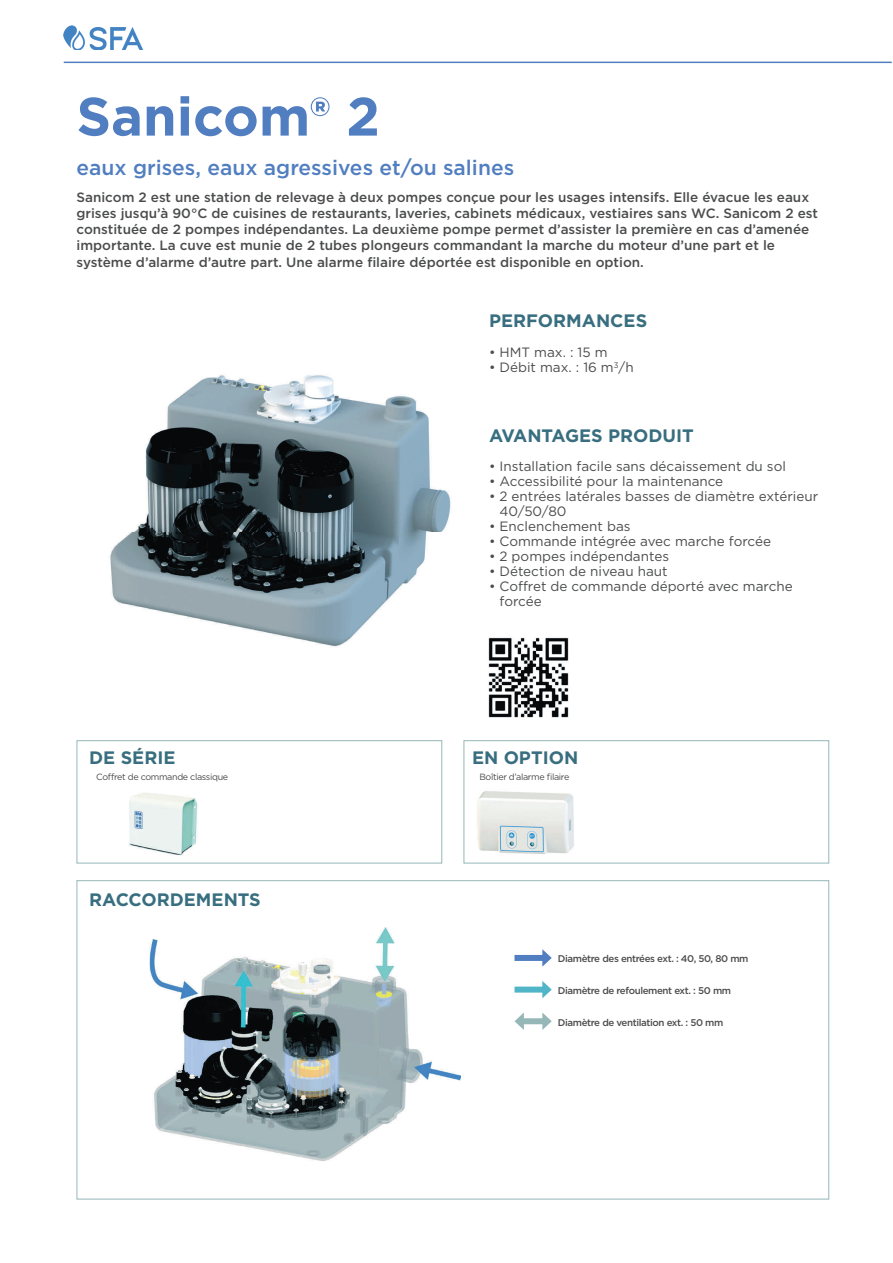
<style>
.page{position:relative;width:893px;height:1263px;background:#fff}
.page>*{position:absolute;margin:0;border:0;box-sizing:border-box;transform-origin:0 0}
.t1{font:700 54px "Gotham";color:#517ec0}
.t2{font:500 21px "Gotham";color:#517ec0}
.t3{font:700 18px "Gotham";color:#386e7f}
.t4{font:500 13.5px/16.2px "Gotham";color:#4b4c4d}
.t5{font:13.5px/15px "Gotham";color:#4b4c4d}
.t6{font:500 9.75px "Gotham";letter-spacing:-.04em;color:#4b4c4d}
.t7{font:9px "Gotham";letter-spacing:-.04em;color:#4b4c4d}
</style>
<div class="page">
<hr style="left:64px;top:62px;width:828px;height:1px;background:#517ec0">
<img style="left:110px;top:375px;width:341px;height:272px">
<div style="left:463px;top:740px;width:366px;height:124px;border:1px solid #95b7b8"></div>
<img style="left:149px;top:928px;width:312px;height:233px">
<div style="left:514px;top:955px;width:31px;height:6px;background:#517ec0"></div>
<svg style="left:542px;top:949px;width:10px;height:18px"></svg>
<div style="left:514px;top:987px;width:31px;height:6px;background:#51b5c8"></div>
<svg style="left:542px;top:981px;width:10px;height:17px"></svg>
<div style="left:521px;top:1018px;width:24px;height:6px;background:#95b7b8"></div>
<svg style="left:514px;top:1013px;width:10px;height:17px"></svg>
<svg style="left:542px;top:1013px;width:10px;height:17px"></svg>
<div style="left:76px;top:740px;width:366px;height:124px;border:1px solid #95b7b8"></div>
<img style="left:64px;top:26px;width:80px;height:24px">
<img style="left:488px;top:637px;width:81px;height:81px">
<img style="left:477px;top:791px;width:97px;height:63px">
<img style="left:129px;top:792px;width:69px;height:63px">
<h1 class="t1" style="left:76px;top:97px;width:305px">Sanicom® 2</h1>
<h2 class="t2" style="left:76px;top:160px;width:439px">eaux grises, eaux agressives et/ou salines</h2>
<p class="t4" style="left:76px;top:190px;width:743px">Sanicom 2 est une station de relevage à deux pompes conçue pour les usages intensifs. Elle évacue les eaux grises jusqu’à 90°C de cuisines de restaurants, laveries, cabinets médicaux, vestiaires sans WC. Sanicom 2 est constituée de 2 pompes indépendantes. La deuxième pompe permet d’assister la première en cas d’amenée importante. La cuve est munie de 2 tubes plongeurs commandant la marche du moteur d’une part et le système d’alarme d’autre part. Une alarme filaire déportée est disponible en option.</p>
<h3 class="t3" style="left:489px;top:314px;width:160px">PERFORMANCES</h3>
<p class="t5" style="left:489px;top:346px;width:120px">• HMT max. : 15 m</p>
<p class="t5" style="left:489px;top:361px;width:146px">• Débit max. : 16 m<sup>3</sup>/h</p>
<h3 class="t3" style="left:489px;top:429px;width:206px">AVANTAGES PRODUIT</h3>
<p class="t5" style="left:489px;top:460px;width:298px">• Installation facile sans décaissement du sol</p>
<p class="t5" style="left:489px;top:475px;width:236px">• Accessibilité pour la maintenance</p>
<p class="t5" style="left:499px;top:490px;width:320px;text-indent:-11px">• 2 entrées latérales basses de diamètre extérieur<br>40/50/80</p>
<p class="t5" style="left:489px;top:520px;width:143px">• Enclenchement bas</p>
<p class="t5" style="left:489px;top:535px;width:284px">• Commande intégrée avec marche forcée</p>
<p class="t5" style="left:489px;top:550px;width:182px">• 2 pompes indépendantes</p>
<p class="t5" style="left:489px;top:565px;width:180px">• Détection de niveau haut</p>
<p class="t5" style="left:499px;top:580px;width:295px;text-indent:-11px">• Coffret de commande déporté avec marche forcée</p>
<h3 class="t3" style="left:89px;top:751px;width:88px">DE SÉRIE</h3>
<p class="t7" style="left:96px;top:774px;width:133px">Coffret de commande classique</p>
<p class="t7" style="left:479px;top:774px;width:91px">Boîtier d’alarme filaire</p>
<h3 class="t3" style="left:472px;top:751px;width:108px">EN OPTION</h3>
<h3 class="t3" style="left:89px;top:893px;width:173px">RACCORDEMENTS</h3>
<p class="t6" style="left:558px;top:955px;width:192px">Diamètre des entrées ext. : 40, 50, 80 mm</p>
<p class="t6" style="left:558px;top:987px;width:175px">Diamètre de refoulement ext. : 50 mm</p>
<p class="t6" style="left:558px;top:1019px;width:167px">Diamètre de ventilation ext. : 50 mm</p>
</div>
